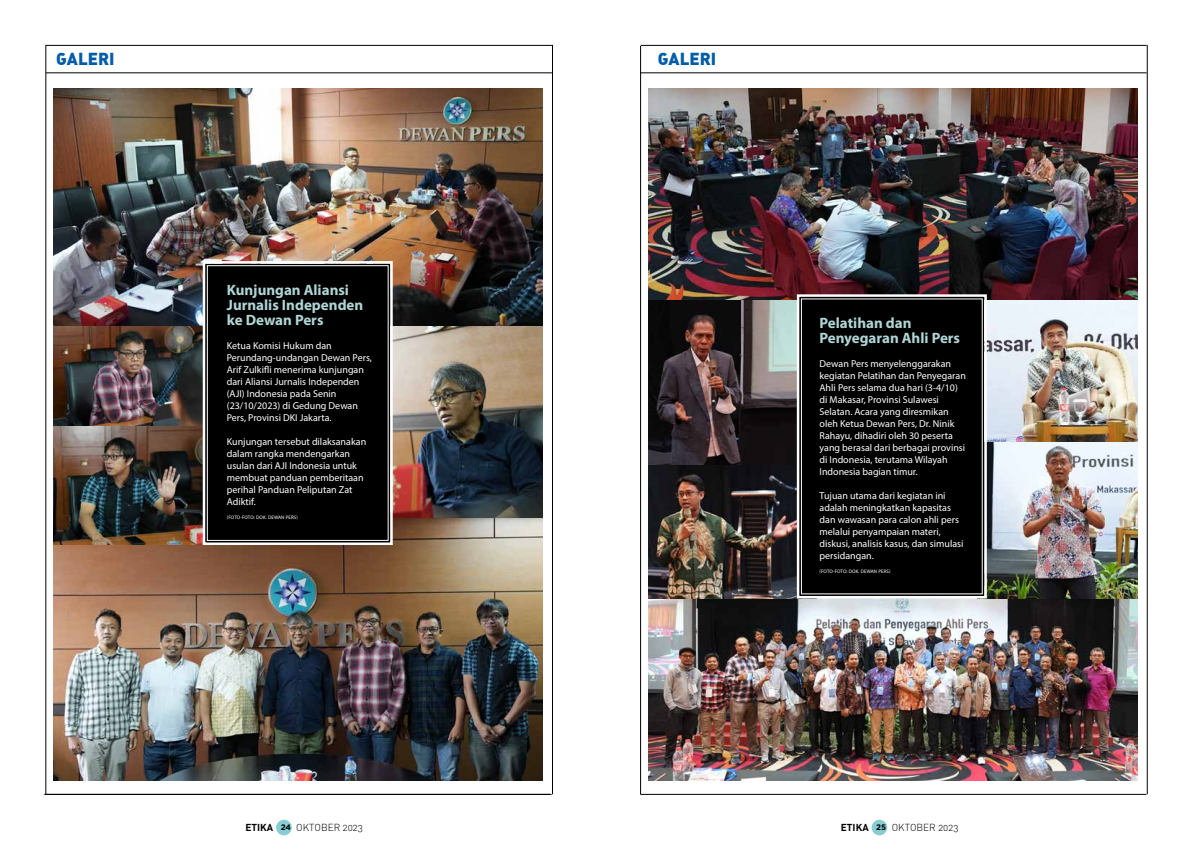
<style>
.page{position:relative;width:1191px;height:851px;background:#fff}
.page>*{position:absolute;margin:0;border:0;box-sizing:border-box;transform-origin:0 0}
.t1{font:900 17px "DIN Alternate";color:#005ca8}
.t2{font:700 15px/15px "Myriad Pro";color:#b0d5d5}
.t3{font:10px/12px "Myriad Pro";color:#fff}
.t4{font:300 10px "DIN Alternate";color:#000}
.t5{font:700 10px "DIN";color:#000}
.t6{font:700 8px "Gotham";color:#000}
.t7{font:5px "Myriad Pro";letter-spacing:.02em;color:#fff}
</style>
<div class="page">
<hr style="left:44px;top:794px;width:506px;height:1px;background:#000">
<hr style="left:640px;top:794px;width:506px;height:1px;background:#000">
<hr style="left:46px;top:794px;width:505px;height:1px;background:#000">
<hr style="left:1147px;top:45px;width:1px;height:749px;background:#000">
<hr style="left:552px;top:45px;width:1px;height:749px;background:#000">
<hr style="left:640px;top:46px;width:1px;height:748px;background:#000">
<hr style="left:46px;top:45px;width:1px;height:749px;background:#000">
<hr style="left:46px;top:45px;width:506px;height:1px;background:#000">
<hr style="left:640px;top:45px;width:506px;height:1px;background:#000">
<hr style="left:46px;top:73px;width:506px;height:1px;background:#000">
<hr style="left:640px;top:73px;width:506px;height:1px;background:#000">
<div style="left:276px;top:819px;width:16px;height:16px;background:#88cdd3;border-radius:50%"></div>
<div style="left:871px;top:819px;width:16px;height:16px;background:#88cdd3;border-radius:50%"></div>
<img style="left:53px;top:518px;width:489px;height:262px">
<img style="left:648px;top:598px;width:489px;height:182px">
<img style="left:648px;top:88px;width:489px;height:212px">
<img style="left:53px;top:88px;width:489px;height:238px">
<img style="left:648px;top:300px;width:147px;height:165px">
<img style="left:648px;top:465px;width:147px;height:133px">
<img style="left:988px;top:300px;width:149px;height:142px">
<img style="left:988px;top:442px;width:149px;height:156px">
<img style="left:53px;top:326px;width:148px;height:100px">
<img style="left:53px;top:426px;width:148px;height:119px">
<img style="left:394px;top:326px;width:148px;height:192px">
<svg style="left:201px;top:260px;width:193px;height:286px;background:#100f0f"></svg>
<div style="left:207px;top:265px;width:181px;height:275px;border:1px solid #fff"></div>
<svg style="left:795px;top:293px;width:193px;height:306px;background:#0e0e0e"></svg>
<div style="left:801px;top:298px;width:181px;height:296px;border:1px solid #fff"></div>
<h1 class="t1" style="left:56px;top:47px;width:60px">GALERI</h1>
<h1 class="t1" style="left:658px;top:47px;width:60px">GALERI</h1>
<h2 class="t2" style="left:227px;top:282px;width:138px">Kunjungan Aliansi<br>Jurnalis Independen ke Dewan Pers</h2>
<p class="t3" style="left:227px;top:339px;width:147px">Ketua Komisi Hukum dan<br>Perundang-undangan Dewan Pers,<br>Arif Zulkifli menerima kunjungan dari Aliansi Jurnalis Independen (AJI) Indonesia pada Senin (23/10/2023) di Gedung Dewan<br>Pers, Provinsi DKI Jakarta.</p>
<p class="t3" style="left:227px;top:435px;width:141px">Kunjungan tersebut dilaksanakan dalam rangka mendengarkan usulan dari AJI Indonesia untuk membuat panduan pemberitaan perihal Panduan Peliputan Zat<br>Adiktif.</p>
<p class="t7" style="left:227px;top:514px;width:72px">(FOTO-FOTO: DOK. DEWAN PERS)</p>
<h2 class="t2" style="left:819px;top:315px;width:142px">Pelatihan dan<br>Penyegaran Ahli Pers</h2>
<p class="t3" style="left:819px;top:357px;width:148px">Dewan Pers menyelenggarakan kegiatan Pelatihan dan Penyegaran<br>Ahli Pers selama dua hari (3-4/10) di Makasar, Provinsi Sulawesi<br>Selatan. Acara yang diresmikan oleh Ketua Dewan Pers, Dr. Ninik<br>Rahayu, dihadiri oleh 30 peserta yang berasal dari berbagai provinsi di Indonesia, terutama Wilayah<br>Indonesia bagian timur.</p>
<p class="t3" style="left:819px;top:489px;width:145px">Tujuan utama dari kegiatan ini adalah meningkatkan kapasitas dan wawasan para calon ahli pers melalui penyampaian materi, diskusi, analisis kasus, dan simulasi persidangan.</p>
<p class="t7" style="left:819px;top:568px;width:72px">(FOTO-FOTO: DOK. DEWAN PERS)</p>
<p class="t5" style="left:245px;top:820px;width:29px">ETIKA</p>
<p class="t4" style="left:296px;top:821px;width:68px">OKTOBER 2023</p>
<p class="t6" style="left:281px;top:822px;width:12px">24</p>
<p class="t5" style="left:841px;top:820px;width:29px">ETIKA</p>
<p class="t4" style="left:891px;top:821px;width:68px">OKTOBER 2023</p>
<p class="t6" style="left:876px;top:822px;width:12px">25</p>
</div>
